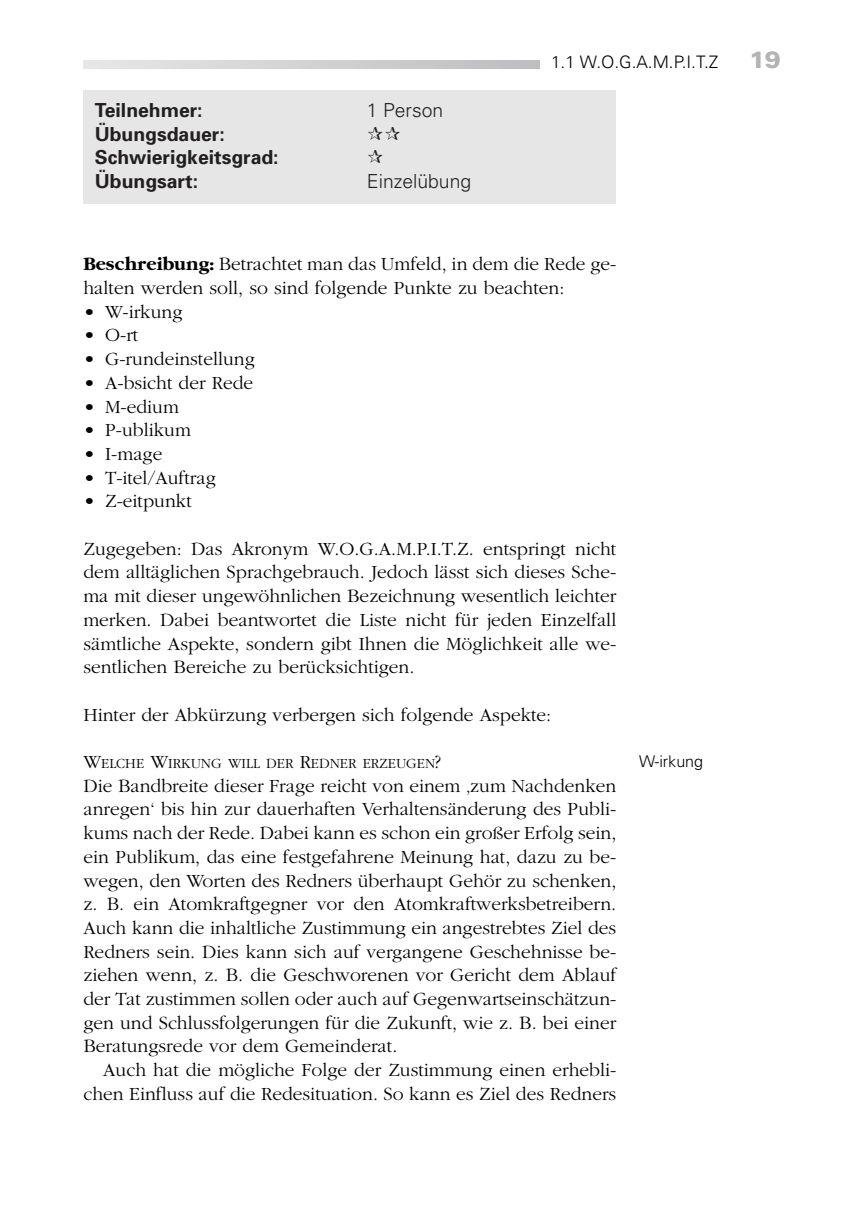
<style>
.page{position:relative;width:850px;height:1218px;background:#fff}
.page>*{position:absolute;margin:0;border:0;box-sizing:border-box;transform-origin:0 0}
.t1{font:900 23.6px "Univers";color:#b3b3b3}
.t2{font:300 19.4px/23.8px "Garamond";color:#000;text-align:justify}
.t3{font:700 19.4px/23.8px "Univers";color:#231f20}
.t4{font:300 19.4px "Univers";color:#231f20}
.t5{font:300 17.2px "Univers";color:#000}
.t6{font:300 16.2px "Univers";color:#000}
.t7{font:300 14.6px "Garamond";color:#000}
.s1{font-weight:700}
.s2{font-size:19.4px}
</style>
<div class="page">
<svg style="left:83px;top:60px;width:457px;height:9px;background:#d1d2d4"></svg>
<div style="left:83px;top:91px;width:533px;height:113px;background:#e6e6e6"></div>
<p class="t3" style="left:95px;top:100px;width:109px">Teilnehmer:</p>
<p class="t4" style="left:367px;top:103px;width:78px">1 Person</p>
<p class="t3" style="left:95px;top:124px;width:185px">Übungsdauer:<br>Schwierigkeitsgrad:<br>Übungsart:</p>
<p class="t4" style="left:367px;top:174px;width:106px">Einzelübung</p>
<p class="t5" style="left:551px;top:56px;width:169px">1.1 W.O.G.A.M.P.I.T.Z</p>
<p class="t1" style="left:749px;top:51px;width:33px">19</p>
<p class="t2" style="left:83px;top:254px;width:534px"><span class="s1">Beschreibung:</span> Betrachtet man das Umfeld, in dem die Rede ge&shy;halten werden soll, so sind folgende Punkte zu beachten:</p>
<p class="t2" style="left:83px;top:301px;width:101px">• W-irkung</p>
<p class="t2" style="left:83px;top:325px;width:56px">• O-rt</p>
<p class="t2" style="left:83px;top:349px;width:173px">• G-rundeinstellung</p>
<p class="t2" style="left:83px;top:372px;width:171px">• A-bsicht der Rede</p>
<p class="t2" style="left:83px;top:396px;width:97px">• M-edium</p>
<p class="t2" style="left:83px;top:420px;width:109px">• P-ublikum</p>
<p class="t2" style="left:83px;top:443px;width:80px">• I-mage</p>
<p class="t2" style="left:83px;top:467px;width:134px">• T-itel/Auftrag</p>
<p class="t2" style="left:83px;top:491px;width:110px">• Z-eitpunkt</p>
<p class="t2" style="left:83px;top:538px;width:534px">Zugegeben: Das Akronym W.O.G.A.M.P.I.T.Z. entspringt nicht dem alltäglichen Sprachgebrauch. Jedoch lässt sich dieses Sche&shy;ma mit dieser ungewöhnlichen Bezeichnung wesentlich leichter merken. Dabei beantwortet die Liste nicht für jeden Einzelfall sämtliche Aspekte, sondern gibt Ihnen die Möglichkeit alle we&shy;sentlichen Bereiche zu berücksichtigen.</p>
<p class="t2" style="left:83px;top:704px;width:469px">Hinter der Abkürzung verbergen sich folgende Aspekte:</p>
<p class="t7" style="left:83px;top:758px;width:359px"><span class="s2">W</span>ELCHE <span class="s2">W</span>IRKUNG WILL DER <span class="s2">R</span>EDNER ERZEUGEN<span class="s2">?</span></p>
<p class="t2" style="left:83px;top:775px;width:534px">Die Bandbreite dieser Frage reicht von einem ‚zum Nachdenken anregen‘ bis hin zur dauerhaften Verhaltensänderung des Publi&shy;kums nach der Rede. Dabei kann es schon ein großer Erfolg sein, ein Publikum, das eine festgefahrene Meinung hat, dazu zu be&shy;wegen, den Worten des Redners überhaupt Gehör zu schenken, z. B. ein Atomkraftgegner vor den Atomkraftwerksbetreibern.<br>Auch kann die inhaltliche Zustimmung ein angestrebtes Ziel des Redners sein. Dies kann sich auf vergangene Geschehnisse be&shy;ziehen wenn, z. B. die Geschworenen vor Gericht dem Ablauf der Tat zustimmen sollen oder auch auf Gegenwartseinschätzun&shy;gen und Schlussfolgerungen für die Zukunft, wie z. B. bei einer Beratungsrede vor dem Gemeinderat.</p>
<p class="t2" style="left:83px;top:1060px;width:534px;text-align:right">Auch hat die mögliche Folge der Zustimmung einen erhebli&shy;chen Einfluss auf die Redesituation. So kann es Ziel des Redners</p>
<p class="t6" style="left:639px;top:755px;width:66px">W-irkung</p>
</div>
